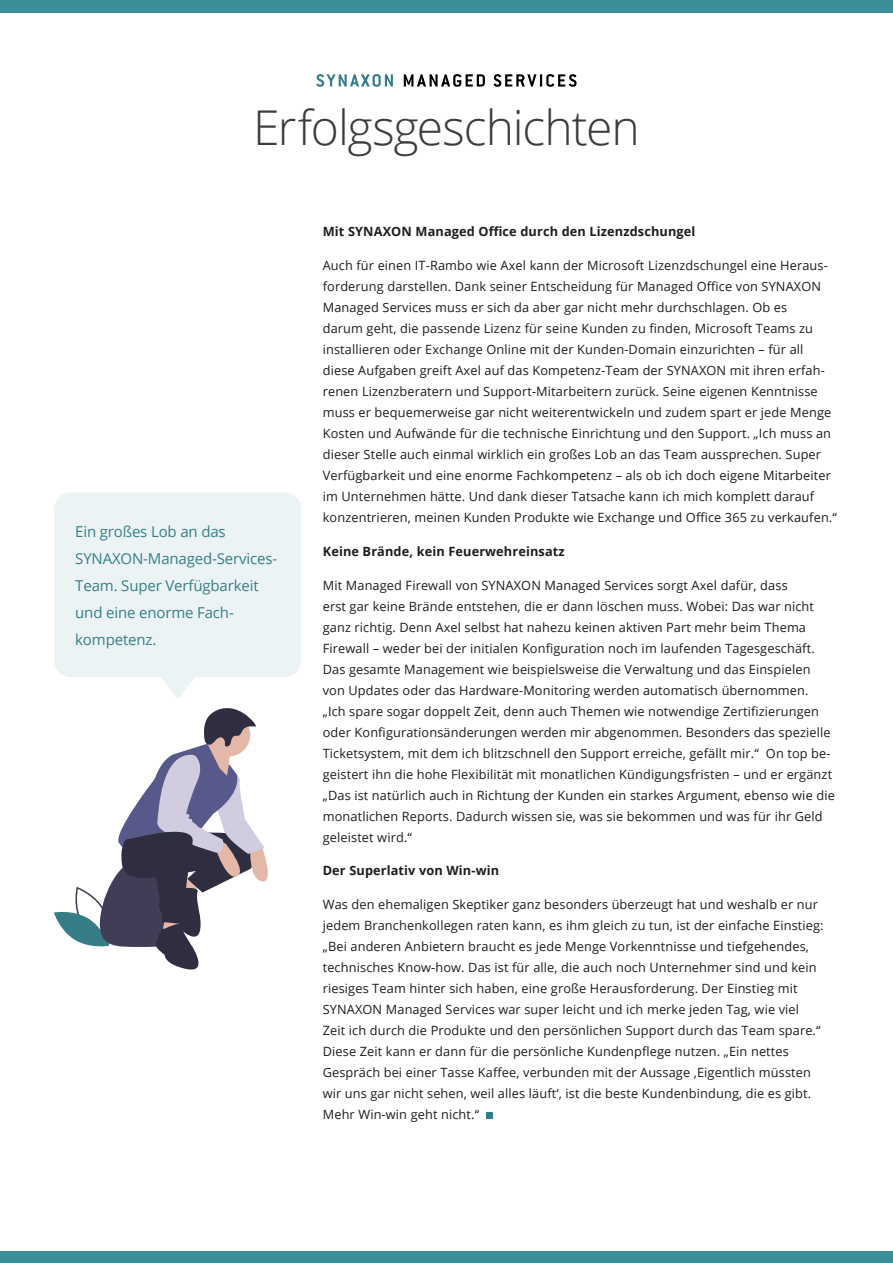
<style>
.page{position:relative;width:893px;height:1263px;background:#fff}
.page>*{position:absolute;margin:0;border:0;box-sizing:border-box;transform-origin:0 0}
.t1{font:300 48px "Open Sans";letter-spacing:-.025em;color:#3c3c3b}
.t2{font:15px/27px "Open Sans";letter-spacing:-.01em;color:#367e87}
.t3{font:12.75px/21px "Open Sans";letter-spacing:.01em;color:#1d1d1b}
.t4{font:700 12.75px "Open Sans";letter-spacing:.01em;color:#1d1d1b}
</style>
<div class="page">
<div style="left:0;top:0;width:893px;height:12px;background:#3b8f99"></div>
<div style="left:0;top:1251px;width:893px;height:12px;background:#3b8f99"></div>
<div style="left:486px;top:1112px;width:7px;height:7px;background:#367e87"></div>
<div style="left:54px;top:492px;width:247px;height:185px;background:#ecf3f5;border-radius:17px"></div>
<svg style="left:161px;top:677px;width:34px;height:22px"></svg>
<svg style="left:54px;top:708px;width:214px;height:262px"></svg>
<svg style="left:316px;top:74px;width:77px;height:13px"></svg>
<svg style="left:404px;top:74px;width:81px;height:13px"></svg>
<svg style="left:494px;top:74px;width:83px;height:13px"></svg>
<h1 class="t1" style="left:253px;top:94px;width:388px">Erfolgsgeschichten</h1>
<p class="t2" style="left:75px;top:517px;width:204px">Ein großes Lob an das<br>SYNAXON-Managed-Services-<br>Team. Super Verfügbarkeit und eine enorme Fach&shy;kompetenz.</p>
<p class="t4" style="left:323px;top:223px;width:374px">Mit SYNAXON Managed Office durch den Lizenzdschungel</p>
<p class="t3" style="left:323px;top:254px;width:516px">Auch für einen IT-Rambo wie Axel kann der Microsoft Lizenzdschungel eine Heraus&shy;forderung darstellen. Dank seiner Entscheidung für Managed Office von SYNAXON Managed Services muss er sich da aber gar nicht mehr durchschlagen. Ob es<br>darum geht, die passende Lizenz für seine Kunden zu finden, Microsoft Teams zu installieren oder Exchange Online mit der Kunden-Domain einzurichten – für all diese Aufgaben greift Axel auf das Kompetenz-Team der SYNAXON mit ihren erfah&shy;renen Lizenzberatern und Support-Mitarbeitern zurück. Seine eigenen Kenntnisse muss er bequemerweise gar nicht weiterentwickeln und zudem spart er jede Menge Kosten und Aufwände für die technische Einrichtung und den Support. „Ich muss an dieser Stelle auch einmal wirklich ein großes Lob an das Team aussprechen. Super Verfügbarkeit und eine enorme Fachkompetenz – als ob ich doch eigene Mitarbeiter im Unternehmen hätte. Und dank dieser Tatsache kann ich mich komplett darauf konzentrieren, meinen Kunden Produkte wie Exchange und Office 365 zu verkaufen.“</p>
<p class="t4" style="left:323px;top:542px;width:243px">Keine Brände, kein Feuerwehreinsatz</p>
<p class="t3" style="left:323px;top:574px;width:514px">Mit Managed Firewall von SYNAXON Managed Services sorgt Axel dafür, dass<br>erst gar keine Brände entstehen, die er dann löschen muss. Wobei: Das war nicht ganz richtig. Denn Axel selbst hat nahezu keinen aktiven Part mehr beim Thema Firewall – weder bei der initialen Konfiguration noch im laufenden Tagesgeschäft.<br>Das gesamte Management wie beispielsweise die Verwaltung und das Einspielen von Updates oder das Hardware-Monitoring werden automatisch übernommen.<br>„Ich spare sogar doppelt Zeit, denn auch Themen wie notwendige Zertifizierungen oder Konfigurationsänderungen werden mir abgenommen. Besonders das spezielle Ticketsystem, mit dem ich blitzschnell den Support erreiche, gefällt mir.“ On top be&shy;geistert ihn die hohe Flexibilität mit monatlichen Kündigungsfristen – und er ergänzt „Das ist natürlich auch in Richtung der Kunden ein starkes Argument, ebenso wie die monatlichen Reports. Dadurch wissen sie, was sie bekommen und was für ihr Geld geleistet wird.“</p>
<p class="t4" style="left:323px;top:862px;width:178px">Der Superlativ von Win-win</p>
<p class="t3" style="left:323px;top:894px;width:502px">Was den ehemaligen Skeptiker ganz besonders überzeugt hat und weshalb er nur jedem Branchenkollegen raten kann, es ihm gleich zu tun, ist der einfache Einstieg: „Bei anderen Anbietern braucht es jede Menge Vorkenntnisse und tiefgehendes, technisches Know-how. Das ist für alle, die auch noch Unternehmer sind und kein riesiges Team hinter sich haben, eine große Herausforderung. Der Einstieg mit SYNAXON Managed Services war super leicht und ich merke jeden Tag, wie viel Zeit ich durch die Produkte und den persönlichen Support durch das Team spare.“ Diese Zeit kann er dann für die persönliche Kundenpflege nutzen. „Ein nettes Gespräch bei einer Tasse Kaffee, verbunden mit der Aussage ‚Eigentlich müssten wir uns gar nicht sehen, weil alles läuft‘, ist die beste Kundenbindung, die es gibt.<br>Mehr Win-win geht nicht.“</p>
</div>
